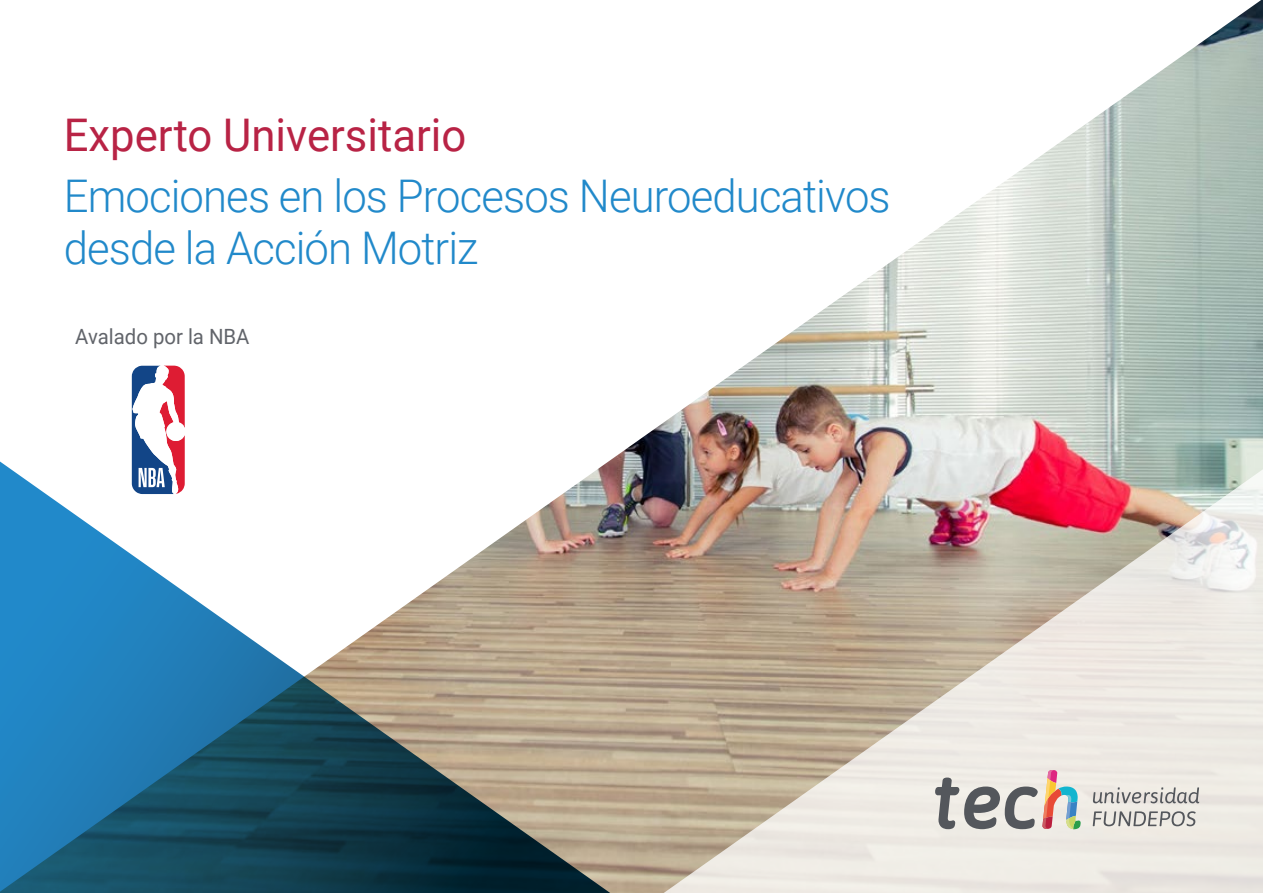
<style>
.page{position:relative;width:1263px;height:893px;background:#fff}
.page>*{position:absolute;margin:0;border:0;box-sizing:border-box;transform-origin:0 0}
.t1{font:300 45px/52.5px "Roboto";letter-spacing:-.02em;color:#2189ca}
.t2{font:45px "Roboto";color:#b82345}
.t3{font:21px "Roboto";color:#61646a}
</style>
<div class="page">
<img style="left:131px;top:0;width:1132px;height:454px">
<img style="left:640px;top:454px;width:623px;height:439px">
<svg style="left:0;top:446px;width:640px;height:447px"></svg>
<svg style="left:132px;top:366px;width:53px;height:128px"></svg>
<svg style="left:935px;top:770px;width:145px;height:59px;background:#bdb8b4"></svg>
<svg style="left:1093px;top:787px;width:106px;height:16px;background:#c2bfbc"></svg>
<svg style="left:1093px;top:811px;width:103px;height:15px;background:#bcbab7"></svg>
<p class="t2" style="left:64px;top:103px;width:404px">Experto Universitario</p>
<p class="t1" style="left:64px;top:168px;width:828px">Emociones en los Procesos Neuroeducativos desde la Acción Motriz</p>
<p class="t3" style="left:75px;top:322px;width:176px">Avalado por la NBA</p>
</div>
